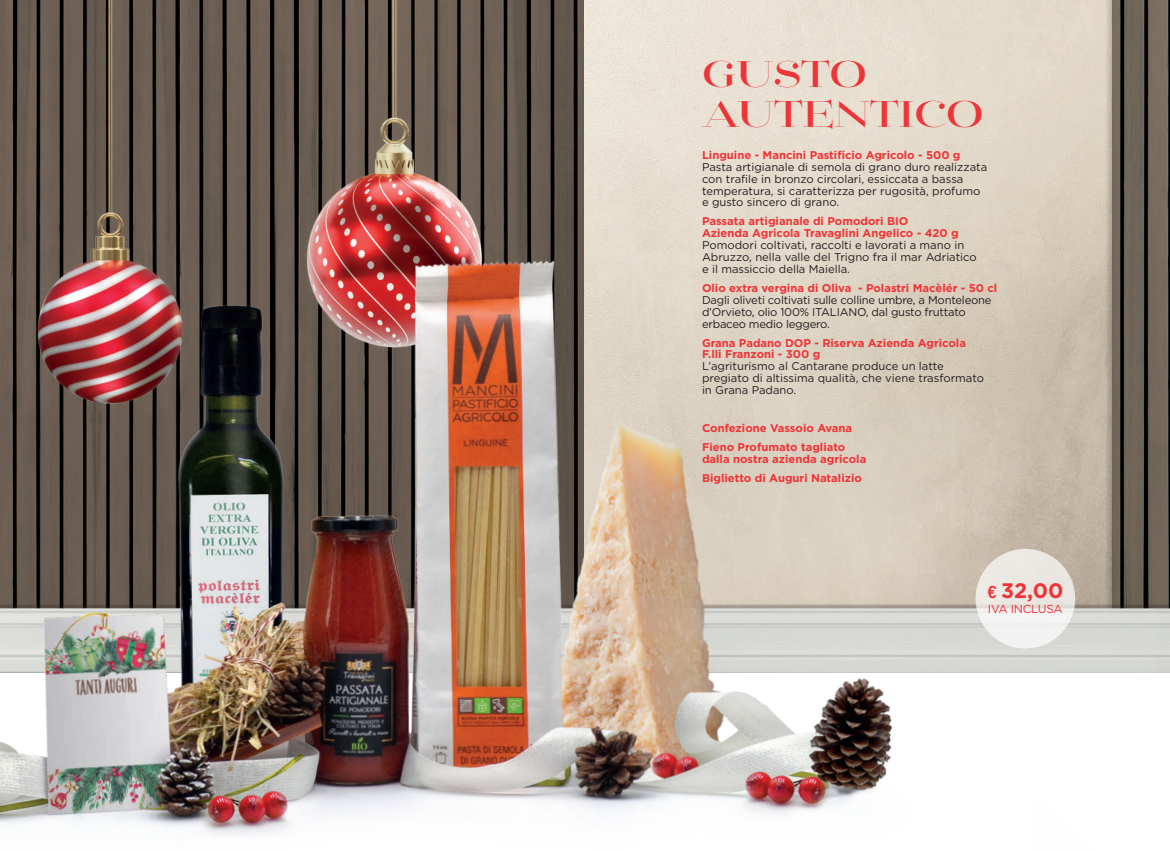
<style>
.page{position:relative;width:1170px;height:851px;background:#fff}
.page>*{position:absolute;margin:0;border:0;box-sizing:border-box;transform-origin:0 0}
.t1{font:37.5px/40px "Mittwoch Nor Bol";color:#ee3436}
.t2{font:700 21px "Gotham";color:#ee3436}
.t3{font:11.62px "Gotham";letter-spacing:-.02em;color:#ee3436}
.t4{font:11.25px/11.9px "Gotham";color:#231f20}
.t5{font:700 11.25px/11.9px "Gotham";color:#ee3436}
.t6{font:11.25px/11.9px "Gotham";letter-spacing:-.02em;color:#231f20}
.s1{font-family:"D DIN Bold";font-weight:400;font-size:17.5px}
</style>
<div class="page">
<img style="left:0;top:0;width:1169px;height:835px">
<svg style="left:975px;top:548px;width:100px;height:100px;fill:#ece8e4"></svg>
<h1 class="t1" style="left:702px;top:55px;width:283px">GUSTO<br>AUTENTICO</h1>
<p class="t5" style="left:702px;top:149px;width:260px">Linguine - Mancini Pastificio Agricolo - 500 g</p>
<p class="t4" style="left:702px;top:161px;width:287px">Pasta artigianale di semola di grano duro realizzata con trafile in bronzo circolari, essiccata a bassa temperatura, si caratterizza per rugosità, profumo e gusto sincero di grano.</p>
<p class="t5" style="left:702px;top:215px;width:258px">Passata artigianale di Pomodori BIO<br>Azienda Agricola Travaglini Angelico - 420 g</p>
<p class="t4" style="left:702px;top:239px;width:276px">Pomodori coltivati, raccolti e lavorati a mano in<br>Abruzzo, nella valle del Trigno fra il mar Adriatico e il massiccio della Maiella.</p>
<p class="t5" style="left:702px;top:282px;width:297px">Olio extra vergina di Oliva - Polastri Macèlér - 50 cl</p>
<p class="t6" style="left:702px;top:293px;width:291px">Dagli oliveti coltivati sulle colline umbre, a Monteleone d’Orvieto, olio 100% ITALIANO, dal gusto fruttato erbaceo medio leggero.</p>
<p class="t5" style="left:702px;top:336px;width:265px">Grana Padano DOP - Riserva Azienda Agricola<br>F.lli Franzoni - 300 g</p>
<p class="t4" style="left:702px;top:360px;width:283px">L’agriturismo al Cantarane produce un latte pregiato di altissima qualità, che viene trasformato in Grana Padano.</p>
<p class="t5" style="left:702px;top:418px;width:152px;line-height:19px">Confezione Vassoio Avana<br>Fieno Profumato tagliato</p>
<p class="t5" style="left:702px;top:449px;width:166px;line-height:19px">dalla nostra azienda agricola<br>Biglietto di Auguri Natalizio</p>
<h2 class="t2" style="left:987px;top:578px;width:77px"><span class="s1">€</span> 32,00</h2>
<p class="t3" style="left:987px;top:602px;width:76px">IVA INCLUSA</p>
</div>
